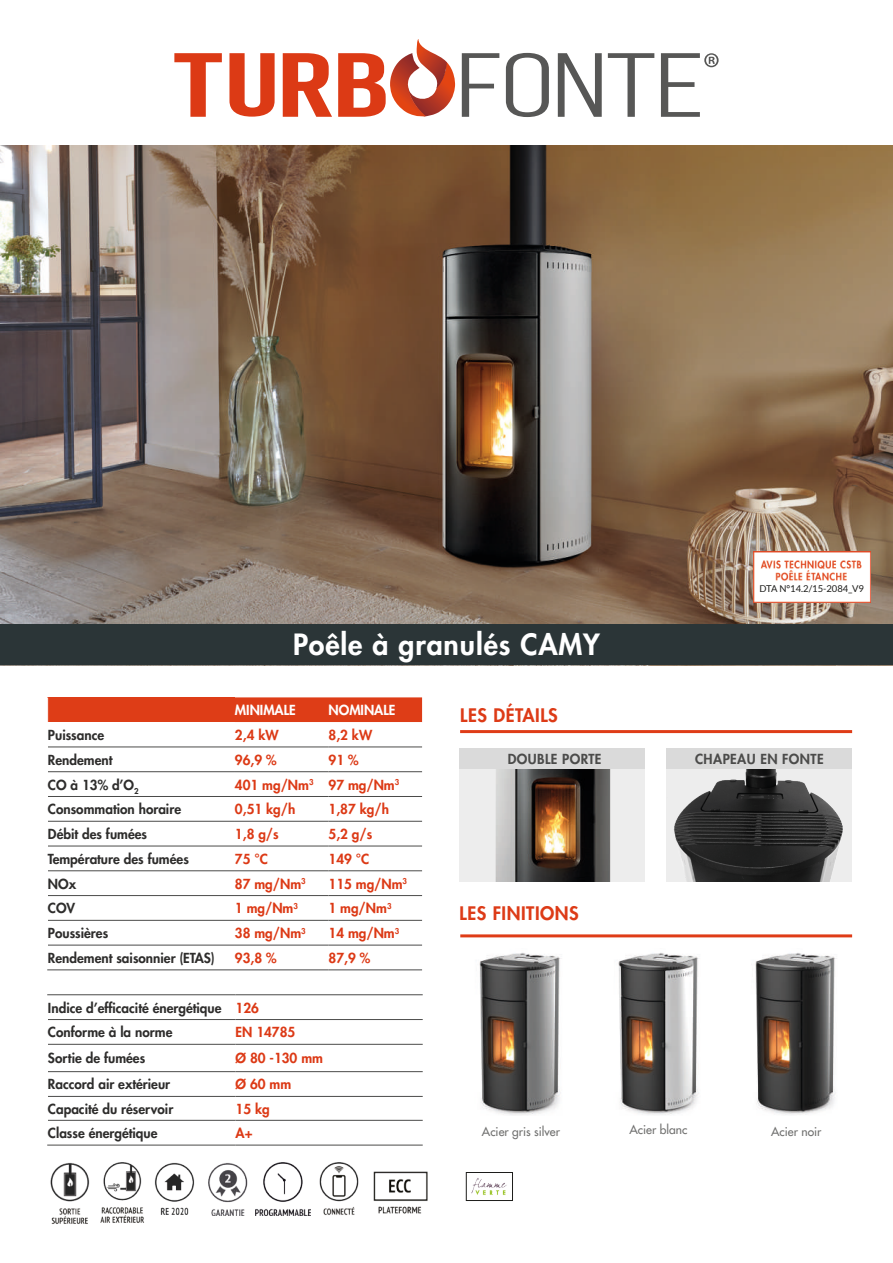
<style>
.page{position:relative;width:893px;height:1263px;background:#fff}
.page>*{position:absolute;margin:0;border:0;box-sizing:border-box;transform-origin:0 0}
.t1{font:800 28.5px "Futura LT";letter-spacing:.03em;color:#fff}
.t2{font:800 18.15px "Futura LT";letter-spacing:.03em;color:#dd3b17}
.t3{font:800 13.5px/24.8px "Futura LT";color:#2e2d2c}
.t4{font:800 13.5px "Futura LT";color:#dc3915}
.t5{font:800 13.5px "Futura LT";letter-spacing:.03em;color:#4b4b4a}
.t6{font:800 13.5px "Futura LT";color:#fff}
.t7{font:12px "Futura LT";color:#70706f}
.t8{font:9.45px "Lato";color:#1d1d1b}
.s1{color:#dc3915}
</style>
<div class="page">
<img style="left:0;top:145px;width:893px;height:480px">
<div style="left:0;top:625px;width:893px;height:40px;background:#2b3537"></div>
<svg style="left:462px;top:53px;width:37px;height:64px"></svg>
<svg style="left:506px;top:53px;width:43px;height:64px"></svg>
<svg style="left:558px;top:53px;width:44px;height:64px"></svg>
<svg style="left:608px;top:53px;width:46px;height:64px"></svg>
<svg style="left:174px;top:53px;width:48px;height:64px"></svg>
<svg style="left:229px;top:53px;width:46px;height:64px"></svg>
<svg style="left:283px;top:53px;width:49px;height:64px"></svg>
<svg style="left:661px;top:53px;width:58px;height:64px"></svg>
<svg style="left:338px;top:39px;width:117px;height:78px"></svg>
<hr style="left:460px;top:934px;width:392px;height:3px;background:#df3c17">
<img style="left:479px;top:953px;width:83px;height:162px">
<img style="left:618px;top:953px;width:81px;height:162px">
<img style="left:755px;top:953px;width:82px;height:162px">
<img style="left:753px;top:551px;width:117px;height:51px">
<div style="left:756px;top:582px;width:111px;height:13px;background:#fff"></div>
<div style="left:48px;top:697px;width:187px;height:25px;background:#de3d17"></div>
<div style="left:235px;top:697px;width:187px;height:25px;background:#de3d17"></div>
<svg style="left:48px;top:747px;width:187px;height:198px"></svg>
<svg style="left:235px;top:747px;width:187px;height:198px"></svg>
<hr style="left:48px;top:821px;width:187px;height:1px;background:#4b4b4a">
<hr style="left:48px;top:846px;width:187px;height:1px;background:#4b4b4a">
<hr style="left:48px;top:870px;width:187px;height:1px;background:#4b4b4a">
<hr style="left:48px;top:895px;width:187px;height:1px;background:#4b4b4a">
<hr style="left:48px;top:920px;width:187px;height:1px;background:#4b4b4a">
<hr style="left:48px;top:945px;width:187px;height:1px;background:#4b4b4a">
<hr style="left:47px;top:969px;width:188px;height:1px;background:#4b4b4a">
<hr style="left:235px;top:821px;width:94px;height:1px;background:#4b4b4a">
<hr style="left:329px;top:821px;width:93px;height:1px;background:#4b4b4a">
<hr style="left:235px;top:846px;width:94px;height:1px;background:#4b4b4a">
<hr style="left:329px;top:846px;width:93px;height:1px;background:#4b4b4a">
<hr style="left:235px;top:870px;width:94px;height:1px;background:#4b4b4a">
<hr style="left:329px;top:870px;width:93px;height:1px;background:#4b4b4a">
<hr style="left:235px;top:895px;width:94px;height:1px;background:#4b4b4a">
<hr style="left:329px;top:895px;width:93px;height:1px;background:#4b4b4a">
<hr style="left:235px;top:920px;width:94px;height:1px;background:#4b4b4a">
<hr style="left:329px;top:920px;width:93px;height:1px;background:#4b4b4a">
<hr style="left:235px;top:945px;width:94px;height:1px;background:#4b4b4a">
<hr style="left:329px;top:945px;width:93px;height:1px;background:#4b4b4a">
<hr style="left:235px;top:969px;width:94px;height:1px;background:#4b4b4a">
<hr style="left:329px;top:969px;width:93px;height:1px;background:#4b4b4a">
<svg style="left:47px;top:697px;width:1px;height:25px"></svg>
<hr style="left:48px;top:746px;width:187px;height:1px;background:#4b4b4a">
<hr style="left:235px;top:746px;width:94px;height:1px;background:#4b4b4a">
<hr style="left:329px;top:746px;width:93px;height:1px;background:#4b4b4a">
<hr style="left:48px;top:771px;width:187px;height:1px;background:#4b4b4a">
<hr style="left:235px;top:771px;width:94px;height:1px;background:#4b4b4a">
<hr style="left:329px;top:771px;width:93px;height:1px;background:#4b4b4a">
<hr style="left:48px;top:796px;width:187px;height:1px;background:#4b4b4a">
<hr style="left:235px;top:796px;width:94px;height:1px;background:#4b4b4a">
<hr style="left:329px;top:796px;width:93px;height:1px;background:#4b4b4a">
<svg style="left:47px;top:995px;width:376px;height:150px"></svg>
<hr style="left:47px;top:994px;width:189px;height:1px;background:#4b4b4a">
<hr style="left:48px;top:1019px;width:188px;height:1px;background:#4b4b4a">
<hr style="left:48px;top:1044px;width:188px;height:1px;background:#4b4b4a">
<hr style="left:48px;top:1071px;width:188px;height:1px;background:#4b4b4a">
<hr style="left:48px;top:1096px;width:188px;height:1px;background:#4b4b4a">
<hr style="left:48px;top:1120px;width:188px;height:1px;background:#4b4b4a">
<hr style="left:47px;top:1145px;width:189px;height:1px;background:#4b4b4a">
<hr style="left:236px;top:994px;width:187px;height:1px;background:#4b4b4a">
<hr style="left:236px;top:1019px;width:187px;height:1px;background:#4b4b4a">
<hr style="left:236px;top:1044px;width:187px;height:1px;background:#4b4b4a">
<hr style="left:236px;top:1071px;width:187px;height:1px;background:#4b4b4a">
<hr style="left:236px;top:1096px;width:187px;height:1px;background:#4b4b4a">
<hr style="left:236px;top:1120px;width:187px;height:1px;background:#4b4b4a">
<hr style="left:236px;top:1145px;width:187px;height:1px;background:#4b4b4a">
<img style="left:208px;top:1162px;width:102px;height:53px">
<img style="left:154px;top:1162px;width:40px;height:52px">
<img style="left:100px;top:1162px;width:44px;height:61px">
<img style="left:50px;top:1163px;width:40px;height:61px">
<img style="left:319px;top:1162px;width:40px;height:53px">
<img style="left:373px;top:1171px;width:55px;height:43px">
<img style="left:471px;top:1178px;width:36px;height:17px">
<div style="left:466px;top:1172px;width:47px;height:29px;border:1px solid #1d1d1b"></div>
<hr style="left:460px;top:730px;width:392px;height:3px;background:#df3c17">
<div style="left:667px;top:749px;width:185px;height:20px;background:#dadada"></div>
<div style="left:460px;top:749px;width:185px;height:20px;background:#dadada"></div>
<img style="left:666px;top:769px;width:186px;height:112px">
<img style="left:460px;top:769px;width:185px;height:112px">
<h1 class="t1" style="left:293px;top:625px;width:308px">Poêle à granulés CAMY</h1>
<p class="t8" style="left:759px;top:583px;width:106px">DTA N°14.2/15-2084_V9</p>
<p class="t6" style="left:235px;top:701px;width:62px">MINIMALE</p>
<p class="t6" style="left:329px;top:701px;width:68px">NOMINALE</p>
<p class="t3" style="left:48px;top:722px;width:58px">Puissance</p>
<p class="t4" style="left:235px;top:726px;width:45px">2,4 kW</p>
<p class="t4" style="left:329px;top:726px;width:45px">8,2 kW</p>
<p class="t3" style="left:48px;top:747px;width:66px">Rendement</p>
<p class="t4" style="left:235px;top:751px;width:43px">96,9 %</p>
<p class="t4" style="left:329px;top:751px;width:31px">91 %</p>
<p class="t3" style="left:48px;top:772px;width:92px">CO à 13% d’O<sub>2</sub></p>
<p class="t4" style="left:235px;top:775px;width:166px">401 mg/Nm<sup>3</sup> 97 mg/Nm<sup>3</sup></p>
<p class="t3" style="left:48px;top:797px;width:135px">Consommation horaire</p>
<p class="t4" style="left:235px;top:800px;width:62px">0,51 kg/h</p>
<p class="t4" style="left:329px;top:800px;width:62px">1,87 kg/h</p>
<p class="t3" style="left:48px;top:821px;width:101px">Débit des fumées</p>
<p class="t4" style="left:235px;top:825px;width:45px">1,8 g/s</p>
<p class="t4" style="left:329px;top:825px;width:45px">5,2 g/s</p>
<p class="t3" style="left:48px;top:846px;width:142px">Température des fumées</p>
<p class="t4" style="left:235px;top:850px;width:35px">75 °C</p>
<p class="t4" style="left:329px;top:850px;width:42px">149 °C</p>
<p class="t3" style="left:48px;top:871px;width:30px">NOx</p>
<p class="t4" style="left:235px;top:874px;width:72px">87 mg/Nm<sup>3</sup></p>
<p class="t4" style="left:329px;top:874px;width:80px">115 mg/Nm<sup>3</sup></p>
<p class="t3" style="left:48px;top:896px;width:29px">COV</p>
<p class="t4" style="left:235px;top:899px;width:65px">1 mg/Nm<sup>3</sup></p>
<p class="t4" style="left:329px;top:899px;width:65px">1 mg/Nm<sup>3</sup></p>
<p class="t3" style="left:48px;top:920px;width:62px">Poussières</p>
<p class="t4" style="left:235px;top:924px;width:72px">38 mg/Nm<sup>3</sup></p>
<p class="t4" style="left:329px;top:924px;width:72px">14 mg/Nm<sup>3</sup></p>
<p class="t3" style="left:48px;top:945px;width:168px">Rendement saisonnier (ETAS)</p>
<p class="t4" style="left:235px;top:949px;width:43px">93,8 %</p>
<p class="t4" style="left:329px;top:949px;width:43px">87,9 %</p>
<p class="t3" style="left:48px;top:995px;width:213px">Indice d’efficacité énergétique <span class="s1">126<br></span>Conforme à la norme</p>
<p class="t4" style="left:236px;top:1023px;width:61px">EN 14785</p>
<p class="t3" style="left:48px;top:1046px;width:99px">Sortie de fumées</p>
<p class="t4" style="left:236px;top:1049px;width:89px">Ø 80 -130 mm</p>
<p class="t3" style="left:48px;top:1072px;width:124px">Raccord air extérieur</p>
<p class="t4" style="left:236px;top:1075px;width:57px">Ø 60 mm</p>
<p class="t3" style="left:48px;top:1096px;width:127px">Capacité du réservoir</p>
<p class="t4" style="left:236px;top:1100px;width:36px">15 kg</p>
<p class="t3" style="left:48px;top:1120px;width:111px">Classe énergétique</p>
<p class="t4" style="left:236px;top:1124px;width:18px">A+</p>
<h2 class="t2" style="left:460px;top:703px;width:99px">LES DÉTAILS</h2>
<p class="t5" style="left:508px;top:750px;width:95px">DOUBLE PORTE</p>
<p class="t5" style="left:695px;top:750px;width:130px">CHAPEAU EN FONTE</p>
<h2 class="t2" style="left:460px;top:901px;width:121px">LES FINITIONS</h2>
<p class="t7" style="left:482px;top:1123px;width:80px">Acier gris silver</p>
<p class="t7" style="left:629px;top:1122px;width:59px">Acier blanc</p>
<p class="t7" style="left:771px;top:1123px;width:52px">Acier noir</p>
</div>
